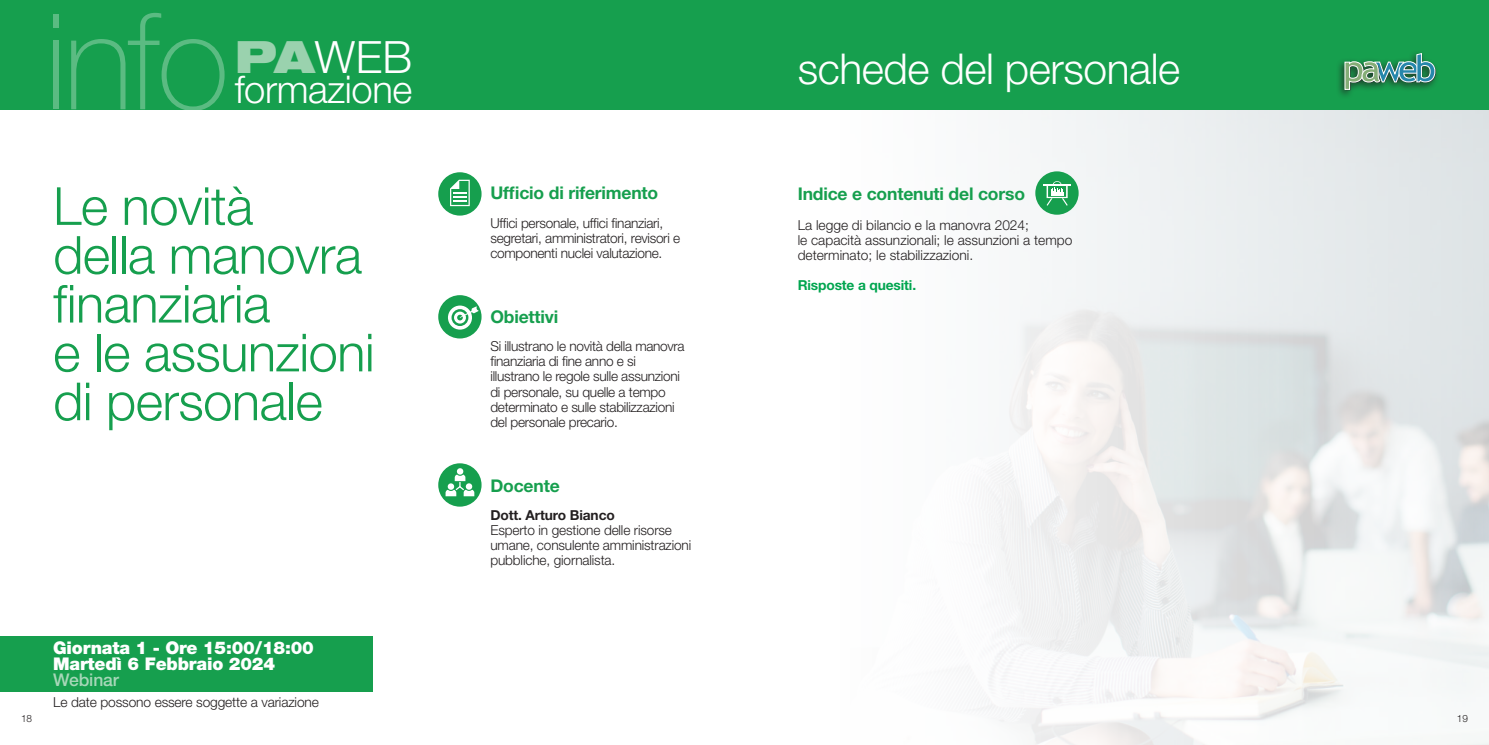
<style>
.page{position:relative;width:1489px;height:745px;background:#fff}
.page>*{position:absolute;margin:0;border:0;box-sizing:border-box;transform-origin:0 0}
.t1{font:300 52.5px/48.8px "Helvetica Neue LT Pro";letter-spacing:-.01em;color:#169f4e}
.t2{font:300 44.5px "Helvetica Neue LT Pro";color:#fff}
.t3{font:300 42.5px "Helvetica Neue LT Pro";letter-spacing:-.01em;color:#fff}
.t4{font:300 38.25px "Helvetica Neue LT Pro";letter-spacing:-.01em;color:#fff}
.t5{font:700 17.5px "Helvetica Neue LT Pro";letter-spacing:-.01em;color:#169f4e}
.t6{font:900 17.5px/16.2px "Helvetica Neue LT Pro";letter-spacing:-.01em;color:#fff}
.t7{font:500 17.5px "Helvetica Neue LT Pro";letter-spacing:-.01em;color:#a7d7b8}
.t8{font:300 13.75px/15px "Helvetica Neue LT Pro";letter-spacing:-.02em;color:#231f20}
.t9{font:300 13.75px/15px "Helvetica Neue LT Pro";color:#231f20}
.t10{font:700 13.75px "Helvetica Neue LT Pro";letter-spacing:-.01em;color:#231f20}
.t11{font:700 13.75px "Helvetica Neue LT Pro";letter-spacing:-.01em;color:#00a54f}
.t12{font:300 10px "Helvetica Neue LT Pro";color:#231f20}
.s1{font-weight:900;font-stretch:expanded;color:#9ad2ae}
</style>
<div class="page">
<img style="left:969px;top:110px;width:519px;height:634px">
<div style="left:0;top:635px;width:372px;height:56px;background:#169f4e"></div>
<div style="left:0;top:0;width:1488px;height:110px;background:#169f4e"></div>
<div style="left:1335px;top:50px;width:104px;height:49px;background:#231f20;opacity:.75"></div>
<svg style="left:1344px;top:53px;width:91px;height:37px"></svg>
<div style="left:53px;top:14px;width:5px;height:14px;background:#5bbb82"></div>
<div style="left:53px;top:41px;width:5px;height:68px;background:#5bbb82"></div>
<svg style="left:71px;top:13px;width:153px;height:97px"></svg>
<div style="left:438px;top:295px;width:43px;height:43px;background:#169f4e;border-radius:50%"></div>
<svg style="left:448px;top:305px;width:24px;height:24px"></svg>
<svg style="left:451px;top:309px;width:17px;height:17px"></svg>
<svg style="left:454px;top:311px;width:12px;height:12px"></svg>
<svg style="left:457px;top:306px;width:21px;height:14px"></svg>
<div style="left:438px;top:172px;width:43px;height:43px;background:#169f4e;border-radius:50%"></div>
<svg style="left:450px;top:180px;width:20px;height:26px"></svg>
<div style="left:438px;top:463px;width:43px;height:43px;background:#169f4e;border-radius:50%"></div>
<svg style="left:445px;top:468px;width:29px;height:28px"></svg>
<div style="left:1035px;top:171px;width:43px;height:43px;background:#169f4e;border-radius:50%"></div>
<svg style="left:1043px;top:181px;width:27px;height:24px"></svg>
<h2 class="t2" style="left:235px;top:30px;width:179px"><span class="s1">PA</span>WEB</h2>
<h3 class="t4" style="left:235px;top:66px;width:179px">formazione</h3>
<h1 class="t1" style="left:53px;top:180px;width:323px">Le novità<br>della manovra finanziaria<br>e le assunzioni di personale</h1>
<p class="t6" style="left:53px;top:639px;width:262px">Giornata 1 - Ore 15:00/18:00<br>Martedì 6 Febbraio 2024</p>
<p class="t7" style="left:53px;top:669px;width:67px">Webinar</p>
<p class="t8" style="left:53px;top:693px;width:267px">Le date possono essere soggette a variazione</p>
<p class="t5" style="left:490px;top:181px;width:169px">Ufficio di riferimento</p>
<p class="t8" style="left:490px;top:215px;width:191px">Uffici personale, uffici finanziari, segretari, amministratori, revisori e componenti nuclei valutazione.</p>
<p class="t5" style="left:490px;top:305px;width:69px">Obiettivi</p>
<p class="t8" style="left:490px;top:338px;width:196px">Si illustrano le novità della manovra finanziaria di fine anno e si illustrano le regole sulle assunzioni di personale, su quelle a tempo determinato e sulle stabilizzazioni del personale precario.</p>
<p class="t5" style="left:490px;top:474px;width:71px">Docente</p>
<p class="t10" style="left:490px;top:506px;width:126px">Dott. Arturo Bianco</p>
<p class="t8" style="left:490px;top:522px;width:202px">Esperto in gestione delle risorse umane, consulente amministrazioni pubbliche, giornalista.</p>
<h3 class="t3" style="left:797px;top:42px;width:384px">schede del personale</h3>
<p class="t5" style="left:797px;top:183px;width:229px">Indice e contenuti del corso</p>
<p class="t9" style="left:797px;top:217px;width:276px">La legge di bilancio e la manovra 2024;<br>le capacità assunzionali; le assunzioni a tempo determinato; le stabilizzazioni.</p>
<p class="t11" style="left:797px;top:277px;width:120px">Risposte a quesiti.</p>
<p class="t12" style="left:21px;top:711px;width:13px">18</p>
<p class="t12" style="left:1456px;top:711px;width:13px">19</p>
</div>
